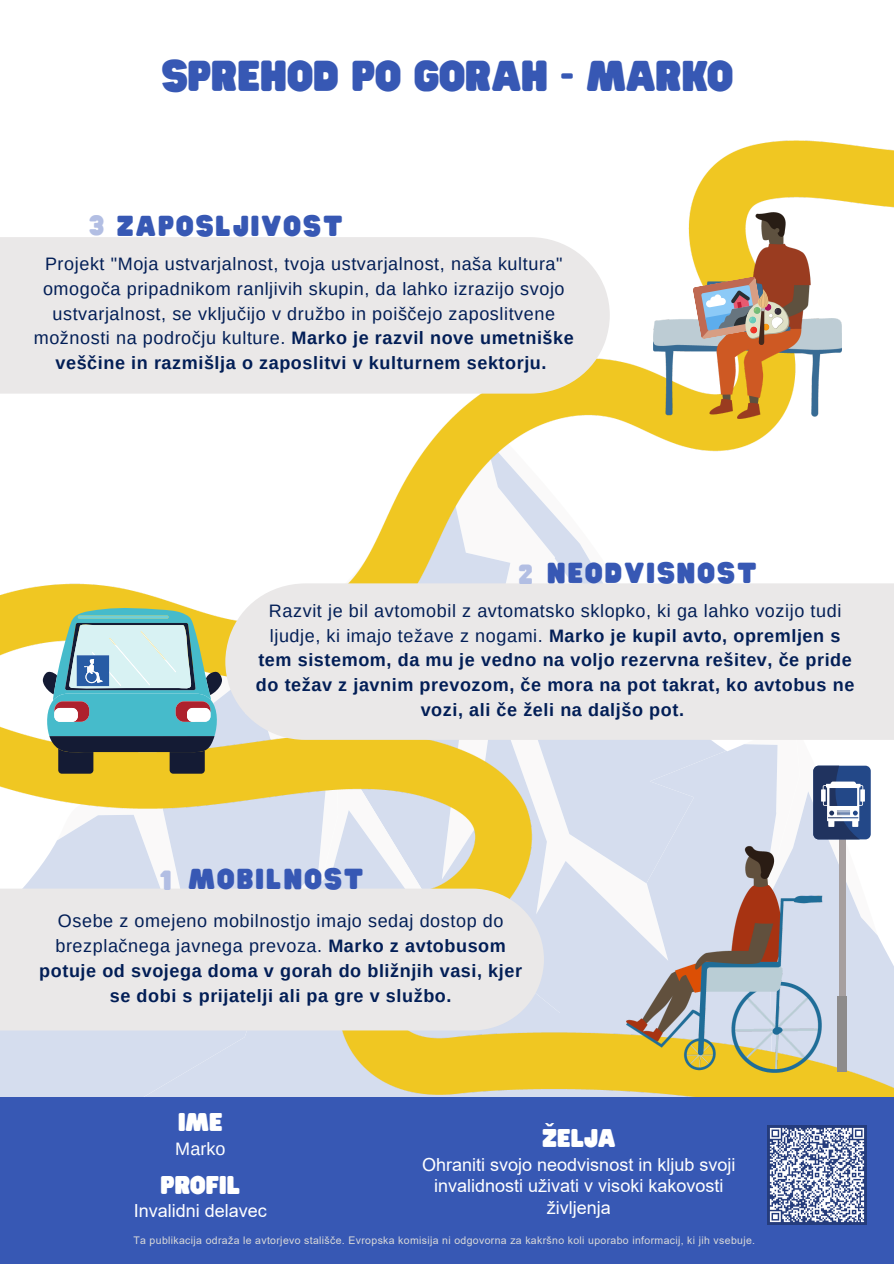
<style>
.page{position:relative;width:894px;height:1264px;background:#fff}
.page>*{position:absolute;margin:0;border:0;box-sizing:border-box;transform-origin:0 0}
.t1{font:37.95px "Hitand Run";color:#3758b4}
.t2{font:25.35px "Hitand Run";letter-spacing:.09em;color:#3758b4}
.t3{font:24.3px "Hitand Run";color:#b2bee3}
.t4{font:22.5px "Hitand Run";color:#fff}
.t5{font:700 20.85px "Noto Sans";color:#fff}
.t6{font:700 18px/24.8px "Arimo";letter-spacing:.03em;color:#021e56;text-align:center}
.t7{font:18px/24.8px "Arimo";letter-spacing:.03em;color:#021e56;text-align:center}
.t8{font:18px/21.5px "Arial";color:#fff;text-align:center}
.t9{font:18px "Arimo";color:#fff}
.t10{font:10.5px "Arial";letter-spacing:.03em;color:#d9d9d9}
.s1{font-weight:700}
.s2{font-weight:400}
</style>
<div class="page">
<img style="left:0;top:140px;width:893px;height:957px">
<div style="left:0;top:1097px;width:893px;height:166px;background:#3758b4"></div>
<svg style="left:743px;top:740px;width:150px;height:474px"></svg>
<svg style="left:43px;top:607px;width:179px;height:166px;background:#8baa99"></svg>
<img style="left:653px;top:212px;width:188px;height:206px">
<img style="left:692px;top:276px;width:104px;height:73px">
<div style="left:0;top:237px;width:609px;height:156px;background:#eae8e8"></div>
<div style="left:0;top:888px;width:544px;height:142px;background:#eae8e8"></div>
<div style="left:225px;top:583px;width:668px;height:157px;background:#eae8e8"></div>
<img style="left:626px;top:793px;width:215px;height:279px">
<img style="left:767px;top:1125px;width:99px;height:99px">
<p class="t1" style="left:161px;top:55px;width:573px">SPREHOD PO GORAH - MARKO</p>
<p class="t3" style="left:89px;top:212px;width:16px">3</p>
<p class="t2" style="left:117px;top:211px;width:227px">ZAPOSLJIVOST</p>
<p class="t7" style="left:34px;top:251px;width:541px">Projekt "Moja ustvarjalnost, tvoja ustvarjalnost, naša kultura" omogoča pripadnikom ranljivih skupin, da lahko izrazijo svojo ustvarjalnost, se vključijo v družbo in poiščejo zaposlitvene možnosti na področju kulture. <span class="s1">Marko je razvil nove umetniške veščine in razmišlja o zaposlitvi v kulturnem sektorju.</span></p>
<p class="t3" style="left:518px;top:560px;width:15px">2</p>
<p class="t2" style="left:547px;top:558px;width:211px">NEODVISNOST</p>
<p class="t6" style="left:256px;top:598px;width:599px"><span class="s2">Razvit je bil avtomobil z avtomatsko sklopko, ki ga lahko vozijo tudi ljudje, ki imajo težave z nogami.</span> Marko je kupil avto, opremljen s tem sistemom, da mu je vedno na voljo rezervna rešitev, če pride do težav z javnim prevozom, če mora na pot takrat, ko avtobus ne vozi, ali če želi na daljšo pot.</p>
<p class="t3" style="left:160px;top:866px;width:13px">1</p>
<p class="t2" style="left:188px;top:864px;width:176px">MOBILNOST</p>
<p class="t6" style="left:39px;top:908px;width:484px"><span class="s2">Osebe z omejeno mobilnostjo imajo sedaj dostop do brezplačnega javnega prevoza.</span> Marko z avtobusom potuje od svojega doma v gorah do bližnjih vasi, kjer se dobi s prijatelji ali pa gre v službo.</p>
<p class="t4" style="left:178px;top:1109px;width:46px">IME</p>
<p class="t9" style="left:175px;top:1138px;width:52px">Marko</p>
<p class="t5" style="left:544px;top:1116px;width:12px">ˇ</p>
<p class="t4" style="left:542px;top:1125px;width:75px">ZELJA</p>
<p class="t8" style="left:422px;top:1153px;width:315px">Ohraniti svojo neodvisnost in kljub svoji invalidnosti uživati v visoki kakovosti življenja</p>
<p class="t10" style="left:133px;top:1234px;width:623px">Ta publikacija odraža le avtorjevo stališče. Evropska komisija ni odgovorna za kakršno koli uporabo informacij, ki jih vsebuje.</p>
<p class="t4" style="left:160px;top:1172px;width:81px">PROFIL</p>
<p class="t8" style="left:134px;top:1200px;width:135px">Invalidni delavec</p>
</div>
